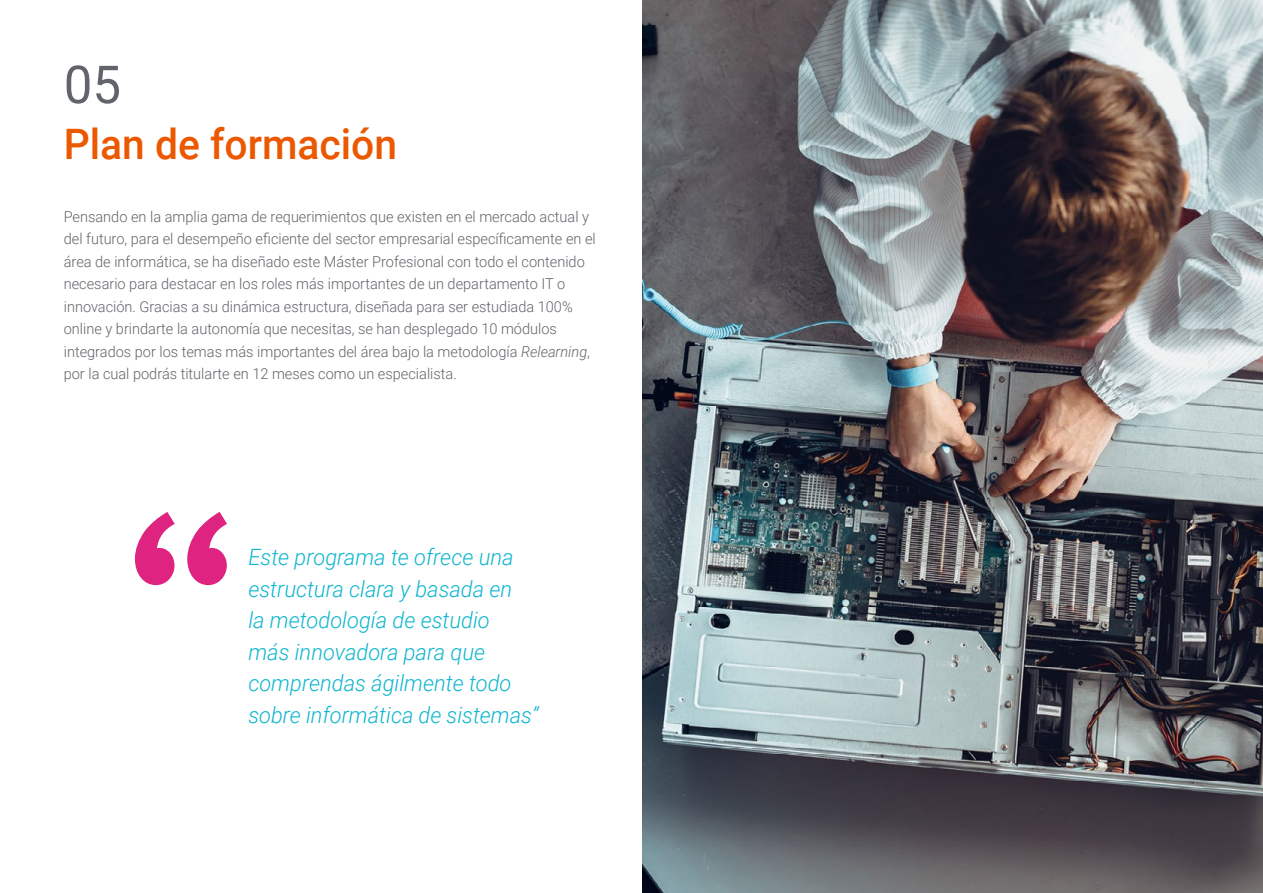
<style>
.page{position:relative;width:1263px;height:893px;background:#fff}
.page>*{position:absolute;margin:0;border:0;box-sizing:border-box;transform-origin:0 0}
.t1{font:52.5px "Roboto";color:#61646a}
.t2{font:500 42px "Roboto";color:#ec5800}
.t3{font:italic 300 22.5px/31.5px "Roboto";color:#0fb6cf}
.t4{font:300 15px/22.5px "Roboto";color:#61646a}
.s1{font-style:italic}
</style>
<div class="page">
<svg style="left:135px;top:512px;width:92px;height:73px"></svg>
<img style="left:642px;top:0;width:621px;height:893px">
<h1 class="t1" style="left:64px;top:48px;width:59px">05</h1>
<h2 class="t2" style="left:64px;top:115px;width:335px">Plan de formación</h2>
<p class="t4" style="left:64px;top:205px;width:533px">Pensando en la amplia gama de requerimientos que existen en el mercado actual y del futuro, para el desempeño eficiente del sector empresarial específicamente en el área de informática, se ha diseñado este Máster Profesional con todo el contenido necesario para destacar en los roles más importantes de un departamento IT o innovación. Gracias a su dinámica estructura, diseñada para ser estudiada 100% online y brindarte la autonomía que necesitas, se han desplegado 10 módulos integrados por los temas más importantes del área bajo la metodología <span class="s1">Relearning</span>, por la cual podrás titularte en 12 meses como un especialista.</p>
<h3 class="t3" style="left:248px;top:541px;width:292px">Este programa te ofrece una estructura clara y basada en<br>la metodología de estudio<br>más innovadora para que comprendas ágilmente todo sobre informática de sistemas”</h3>
</div>
